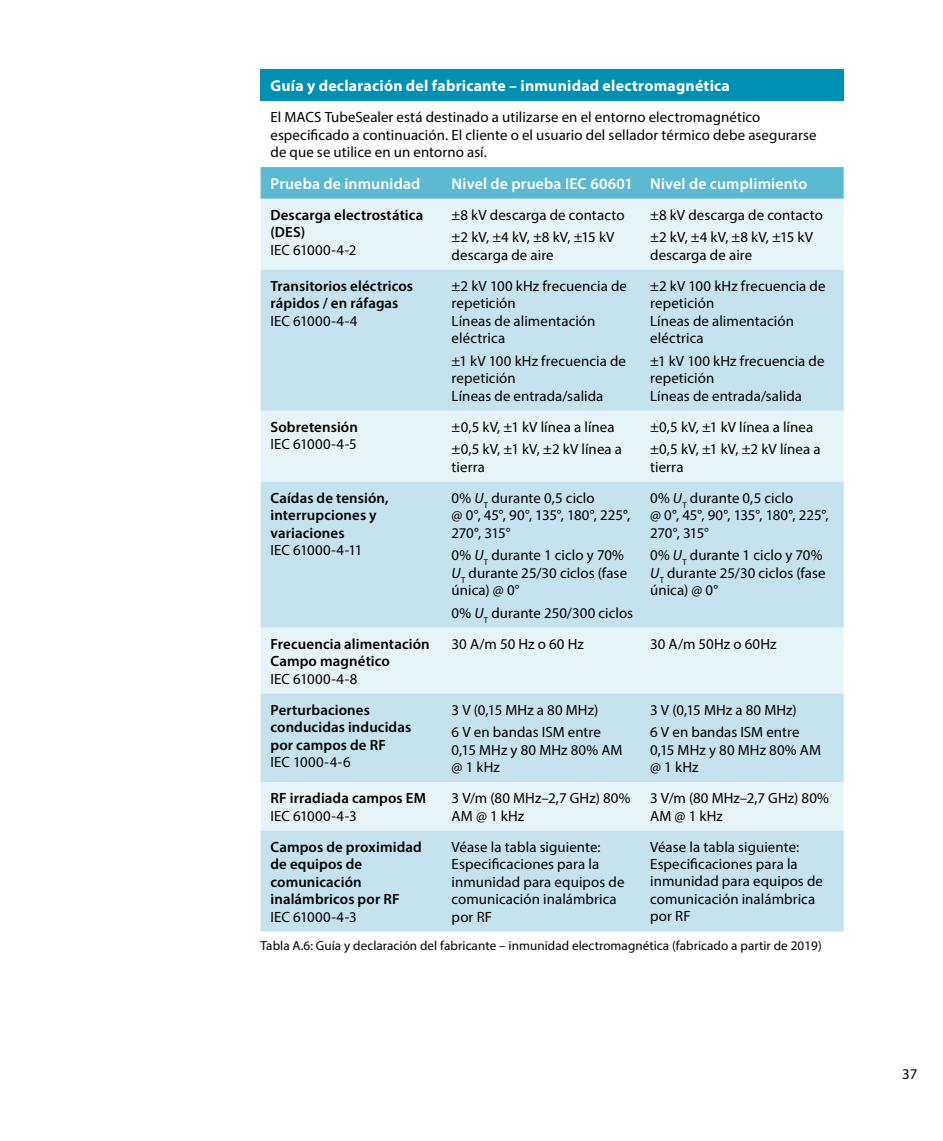
<style>
.page{position:relative;width:943px;height:1141px;background:#fff}
.page>*{position:absolute;margin:0;border:0;box-sizing:border-box;transform-origin:0 0}
.t1{font:600 15.75px "Myriad Pro";letter-spacing:.01em;color:#fff}
.t2{font:700 15.75px "Myriad Pro";letter-spacing:.015em;color:#fff}
.t3{font:14.88px/17.5px "Myriad Pro";letter-spacing:.005em;color:#000}
.t4{font:600 14.88px/17.5px "Myriad Pro";letter-spacing:.005em;color:#000}
.t5{font:13.12px "Myriad Pro";letter-spacing:.005em;color:#000}
.s1{font-style:italic}
</style>
<div class="page">
<div style="left:260px;top:69px;width:583px;height:32px;background:#0090b4"></div>
<div style="left:260px;top:167px;width:583px;height:32px;background:#5bbad2"></div>
<div style="left:260px;top:199px;width:583px;height:71px;background:#e7f4f7"></div>
<svg style="left:260px;top:270px;width:583px;height:662px;background:#cee7ef"></svg>
<p class="t2" style="left:270px;top:76px;width:461px">Guía y declaración del fabricante – inmunidad electromagnética</p>
<p class="t3" style="left:270px;top:108px;width:547px">El MACS TubeSealer está destinado a utilizarse en el entorno electromagnético especificado a continuación. El cliente o el usuario del sellador térmico debe asegurarse de que se utilice en un entorno así.</p>
<p class="t1" style="left:270px;top:174px;width:151px">Prueba de inmunidad</p>
<p class="t1" style="left:451px;top:174px;width:357px">Nivel de prueba IEC 60601 Nivel de cumplimiento</p>
<p class="t4" style="left:270px;top:206px;width:154px">Descarga electrostática (DES)</p>
<p class="t3" style="left:270px;top:241px;width:87px">IEC 61000-4-2</p>
<p class="t3" style="left:451px;top:203px;width:174px;line-height:22.4px">±8 kV descarga de contacto ±2 kV, ±4 kV, ±8 kV, ±15 kV</p>
<p class="t3" style="left:451px;top:246px;width:104px">descarga de aire</p>
<p class="t3" style="left:650px;top:203px;width:174px;line-height:22.4px">±8 kV descarga de contacto ±2 kV, ±4 kV, ±8 kV, ±15 kV</p>
<p class="t3" style="left:650px;top:246px;width:104px">descarga de aire</p>
<p class="t4" style="left:270px;top:277px;width:144px">Transitorios eléctricos rápidos / en ráfagas</p>
<p class="t3" style="left:270px;top:312px;width:89px">IEC 61000-4-4</p>
<p class="t4" style="left:270px;top:418px;width:89px">Sobretensión</p>
<p class="t3" style="left:270px;top:435px;width:88px">IEC 61000-4-5</p>
<p class="t4" style="left:270px;top:488px;width:120px">Caídas de tensión, interrupciones y variaciones</p>
<p class="t3" style="left:270px;top:541px;width:93px">IEC 61000-4-11</p>
<p class="t4" style="left:270px;top:635px;width:161px">Frecuencia alimentación<br>Campo magnético</p>
<p class="t3" style="left:270px;top:670px;width:88px">IEC 61000-4-8</p>
<p class="t4" style="left:270px;top:700px;width:142px">Perturbaciones conducidas inducidas por campos de RF</p>
<p class="t3" style="left:270px;top:753px;width:82px">IEC 1000-4-6</p>
<p class="t4" style="left:270px;top:789px;width:157px">RF irradiada campos EM</p>
<p class="t3" style="left:270px;top:807px;width:88px">IEC 61000-4-3</p>
<p class="t3" style="left:451px;top:277px;width:177px">±2 kV 100 kHz frecuencia de repetición<br>Líneas de alimentación eléctrica</p>
<p class="t3" style="left:451px;top:352px;width:176px">±1 kV 100 kHz frecuencia de repetición<br>Líneas de entrada/salida</p>
<p class="t3" style="left:451px;top:415px;width:172px;line-height:22.4px">±0,5 kV, ±1 kV línea a línea ±0,5 kV, ±1 kV, ±2 kV línea a</p>
<p class="t3" style="left:451px;top:458px;width:35px">tierra</p>
<p class="t3" style="left:451px;top:489px;width:180px">0% <span class="s1">U</span><sub>T</sub> durante 0,5 ciclo<br>@ 0°, 45°, 90°, 135°, 180°, 225°,<br>270°, 315°</p>
<p class="t3" style="left:451px;top:546px;width:177px">0% <span class="s1">U</span><sub>T</sub> durante 1 ciclo y 70%<br><span class="s1">U</span><sub>T</sub> durante 25/30 ciclos (fase única) @ 0°</p>
<p class="t3" style="left:451px;top:604px;width:183px">0% <span class="s1">U</span><sub>T</sub> durante 250/300 ciclos</p>
<p class="t3" style="left:650px;top:277px;width:177px">±2 kV 100 kHz frecuencia de repetición<br>Líneas de alimentación eléctrica</p>
<p class="t3" style="left:650px;top:352px;width:176px">±1 kV 100 kHz frecuencia de repetición<br>Líneas de entrada/salida</p>
<p class="t3" style="left:650px;top:415px;width:172px;line-height:22.4px">±0,5 kV, ±1 kV línea a línea ±0,5 kV, ±1 kV, ±2 kV línea a</p>
<p class="t3" style="left:650px;top:458px;width:35px">tierra</p>
<p class="t3" style="left:650px;top:489px;width:180px">0% <span class="s1">U</span><sub>T</sub> durante 0,5 ciclo<br>@ 0°, 45°, 90°, 135°, 180°, 225°,<br>270°, 315°</p>
<p class="t3" style="left:650px;top:546px;width:177px">0% <span class="s1">U</span><sub>T</sub> durante 1 ciclo y 70%<br><span class="s1">U</span><sub>T</sub> durante 25/30 ciclos (fase única) @ 0°</p>
<p class="t3" style="left:451px;top:635px;width:134px">30 A/m 50 Hz o 60 Hz</p>
<p class="t3" style="left:650px;top:635px;width:128px">30 A/m 50Hz o 60Hz</p>
<p class="t3" style="left:451px;top:698px;width:151px;line-height:22.4px">3 V (0,15 MHz a 80 MHz)<br>6 V en bandas ISM entre</p>
<p class="t3" style="left:451px;top:741px;width:172px">0,15 MHz y 80 MHz 80% AM @ 1 kHz</p>
<p class="t3" style="left:650px;top:698px;width:151px;line-height:22.4px">3 V (0,15 MHz a 80 MHz)<br>6 V en bandas ISM entre</p>
<p class="t3" style="left:650px;top:741px;width:172px">0,15 MHz y 80 MHz 80% AM @ 1 kHz</p>
<p class="t3" style="left:451px;top:789px;width:180px">3 V/m (80 MHz–2,7 GHz) 80%<br>AM @ 1 kHz</p>
<p class="t3" style="left:650px;top:789px;width:180px">3 V/m (80 MHz–2,7 GHz) 80%<br>AM @ 1 kHz</p>
<p class="t3" style="left:451px;top:838px;width:174px">Véase la tabla siguiente:<br>Especificaciones para la inmunidad para equipos de comunicación inalámbrica por RF</p>
<p class="t3" style="left:650px;top:837px;width:174px">Véase la tabla siguiente:<br>Especificaciones para la inmunidad para equipos de comunicación inalámbrica por RF</p>
<p class="t5" style="left:260px;top:938px;width:562px">Tabla A.6: Guía y declaración del fabricante – inmunidad electromagnética (fabricado a partir de 2019)</p>
<p class="t4" style="left:270px;top:837px;width:153px">Campos de proximidad de equipos de comunicación inalámbricos por RF</p>
<p class="t3" style="left:270px;top:908px;width:88px">IEC 61000-4-3</p>
<p class="t3" style="left:902px;top:1065px;width:17px">37</p>
</div>
